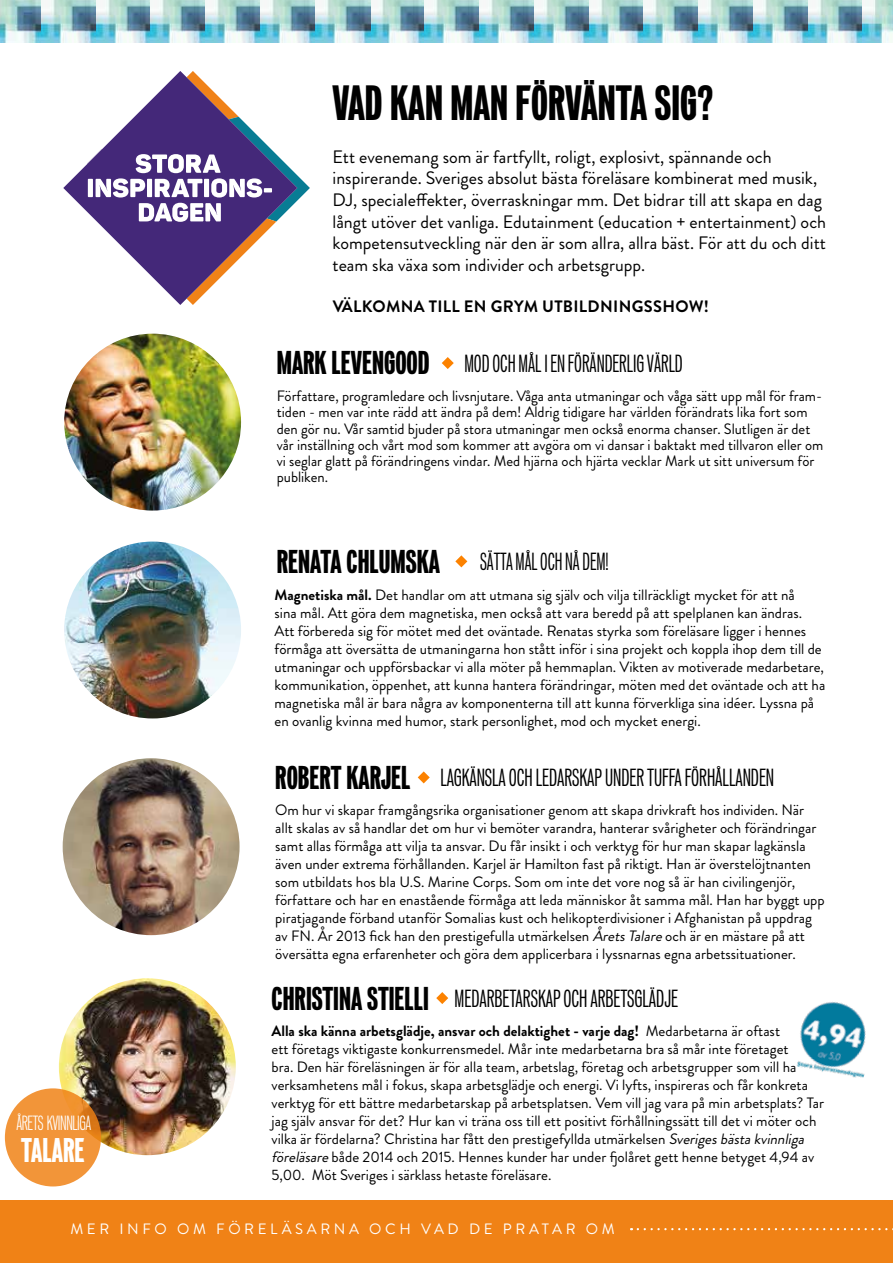
<style>
.page{position:relative;width:893px;height:1263px;background:#fff}
.page>*{position:absolute;margin:0;border:0;box-sizing:border-box;transform-origin:0 0}
.t1{font:900 extra-condensed 45px "Vonnes";color:#000}
.t2{font:900 extra-condensed 31.2px "Vonnes";color:#fff}
.t3{font:900 extra-condensed 30px "Vonnes";color:#000}
.t4{font:extra-condensed 22.5px "Vonnes";color:#000}
.t5{font:extra-condensed 22.5px "Vonnes";color:#000;scale:.93 1}
.t6{font:100 extra-condensed 18.75px "Vonnes";letter-spacing:-.02em;color:#fff}
.t7{font:18px/21.6px "Brandon Grotesque";color:#000}
.t8{font:700 16.5px "Brandon Grotesque";letter-spacing:.02em;color:#000}
.t9{font:15px/18px "Brandon Grotesque";color:#000}
.t10{font:15px "Brandon Grotesque";letter-spacing:.24em;color:#fff}
.s1{font-weight:900;font-size:30px}
.s2{font-weight:700}
.s3{font-style:italic}
</style>
<div class="page">
<img style="left:0;top:0;width:893px;height:43px">
<div style="left:0;top:1200px;width:893px;height:63px;background:#f08216"></div>
<svg style="left:63px;top:154px;width:33px;height:67px"></svg>
<div style="left:88px;top:179px;width:5px;height:18px;background:#fff"></div>
<svg style="left:96px;top:71px;width:214px;height:234px"></svg>
<svg style="left:638px;top:1228px;width:255px;height:2px"></svg>
<img style="left:64px;top:542px;width:177px;height:176px;border-radius:88px">
<svg style="left:455px;top:555px;width:12px;height:12px"></svg>
<img style="left:64px;top:334px;width:177px;height:177px;border-radius:88px">
<svg style="left:442px;top:357px;width:12px;height:12px"></svg>
<img style="left:63px;top:758px;width:177px;height:177px;border-radius:88px">
<svg style="left:418px;top:771px;width:12px;height:12px"></svg>
<img style="left:59px;top:978px;width:177px;height:177px;border-radius:88px">
<svg style="left:436px;top:992px;width:12px;height:12px"></svg>
<svg style="left:5px;top:1088px;width:96px;height:98px;background:#f09337"></svg>
<img style="left:796px;top:1002px;width:70px;height:76px">
<h1 class="t1" style="left:333px;top:79px;width:382px">VAD KAN MAN FÖRVÄNTA SIG?</h1>
<p class="t7" style="left:333px;top:146px;width:495px">Ett evenemang som är fartfyllt, roligt, explosivt, spännande och inspirerande. Sveriges absolut bästa föreläsare kombinerat med musik, DJ, specialeffekter, överraskningar mm. Det bidrar till att skapa en dag långt utöver det vanliga. Edutainment (education + entertainment) och kompetensutveckling när den är som allra, allra bäst. För att du och ditt team ska växa som individer och arbetsgrupp.</p>
<p class="t8" style="left:333px;top:295px;width:378px">VÄLKOMNA TILL EN GRYM UTBILDNINGSSHOW!</p>
<h3 class="t4" style="left:277px;top:351px;width:408px"><span class="s1">MARK LEVENGOOD</span> MOD OCH MÅL I EN FÖRÄNDERLIG VÄRLD</h3>
<p class="t9" style="left:277px;top:388px;width:548px;line-height:16.2px">Författare, programledare och livsnjutare. Våga anta utmaningar och våga sätt upp mål för fram&shy;tiden - men var inte rädd att ändra på dem! Aldrig tidigare har världen förändrats lika fort som den gör nu. Vår samtid bjuder på stora utmaningar men också enorma chanser. Slutligen är det vår inställning och vårt mod som kommer att avgöra om vi dansar i baktakt med tillvaron eller om vi seglar glatt på förändringens vindar. Med hjärna och hjärta vecklar Mark ut sitt universum för publiken.</p>
<h3 class="t3" style="left:277px;top:545px;width:165px">RENATA CHLUMSKA</h3>
<h3 class="t5" style="left:480px;top:549px;width:140px">SÄTTA MÅL OCH NÅ DEM!</h3>
<p class="t9" style="left:275px;top:586px;width:552px"><span class="s2">Magnetiska mål.</span> Det handlar om att utmana sig själv och vilja tillräckligt mycket för att nå<br>sina mål. Att göra dem magnetiska, men också att vara beredd på att spelplanen kan ändras.<br>Att förbereda sig för mötet med det oväntade. Renatas styrka som föreläsare ligger i hennes förmåga att översätta de utmaningarna hon stått inför i sina projekt och koppla ihop dem till de utmaningar och uppförsbackar vi alla möter på hemmaplan. Vikten av motiverade medarbetare, kommunikation, öppenhet, att kunna hantera förändringar, möten med det oväntade och att ha magnetiska mål är bara några av komponenterna till att kunna förverkliga sina idéer. Lyssna på en ovanlig kvinna med humor, stark personlighet, mod och mycket energi.</p>
<h3 class="t4" style="left:275px;top:765px;width:500px"><span class="s1">ROBERT KARJEL</span> LAGKÄNSLA OCH LEDARSKAP UNDER TUFFA FÖRHÅLLANDEN</h3>
<p class="t9" style="left:275px;top:801px;width:551px">Om hur vi skapar framgångsrika organisationer genom att skapa drivkraft hos individen. När allt skalas av så handlar det om hur vi bemöter varandra, hanterar svårigheter och förändringar samt allas förmåga att vilja ta ansvar. Du får insikt i och verktyg för hur man skapar lagkänsla även under extrema förhållanden. Karjel är Hamilton fast på riktigt. Han är överstelöjtnanten som utbildats hos bla U.S. Marine Corps. Som om inte det vore nog så är han civilingenjör, författare och har en enastående förmåga att leda människor åt samma mål. Han har byggt upp piratjagande förband utanför Somalias kust och helikopterdivisioner i Afghanistan på uppdrag av FN. År 2013 fick han den prestigefulla utmärkelsen <span class="s3">ÅretsTalare</span>och är en mästare på att översätta egna erfarenheter och göra dem applicerbara i lyssnarnas egna arbetssituationer.</p>
<p class="t6" style="left:16px;top:1112px;width:76px">ÅRETS KVINNLIGA</p>
<h2 class="t2" style="left:21px;top:1134px;width:65px">TALARE</h2>
<h3 class="t4" style="left:271px;top:986px;width:408px"><span class="s1">CHRISTINA STIELLI</span> MEDARBETARSKAP OCH ARBETSGLÄDJE</h3>
<p class="t9" style="left:271px;top:1022px;width:554px"><span class="s2">Alla ska känna arbetsglädje, ansvar och delaktighet - varje dag!</span> Medarbetarna är oftast<br>ett företags viktigaste konkurrensmedel. Mår inte medarbetarna bra så mår inte företaget<br>bra. Den här föreläsningen är för alla team, arbetslag, företag och arbetsgrupper som vill ha verksamhetens mål i fokus, skapa arbetsglädje och energi. Vi lyfts, inspireras och får konkreta verktyg för ett bättre medarbetarskap på arbetsplatsen. Vem vill jag vara på min arbetsplats? Tar jag själv ansvar för det? Hur kan vi träna oss till ett positivt förhållningssätt till det vi möter och vilka är fördelarna? Christina har fått den prestigefyllda utmärkelsen <span class="s3">Sverigesbästakvinnliga föreläsare</span>både 2014 och 2015. Hennes kunder har under fjolåret gett henne betyget 4,94 av 5,00. Möt Sveriges i särklass hetaste föreläsare.</p>
<p class="t10" style="left:70px;top:1219px;width:546px">MER INFO OM FÖRELÄSARNA OCH VAD DE PRATAR OM</p>
</div>
